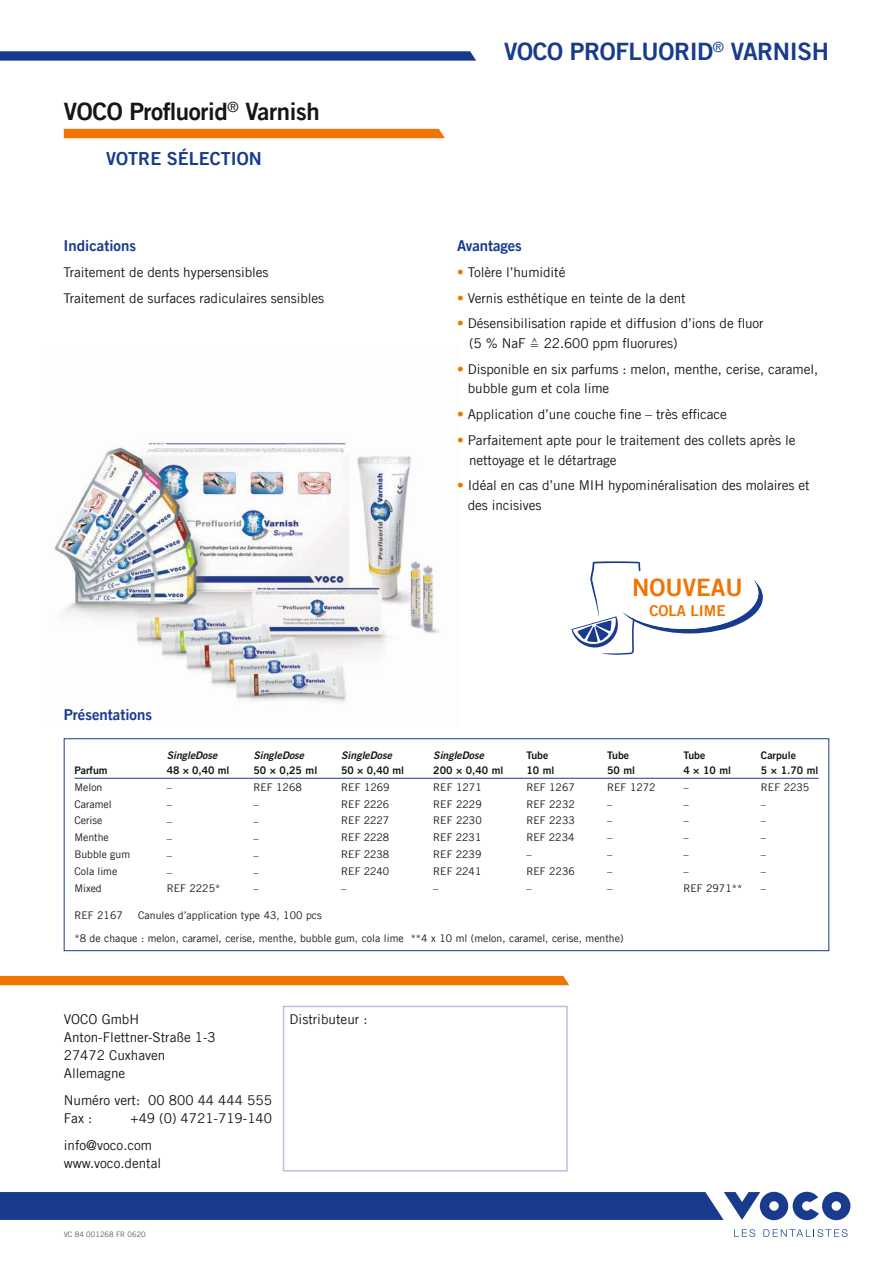
<style>
.page{position:relative;width:893px;height:1263px;background:#fff}
.page>*{position:absolute;margin:0;border:0;box-sizing:border-box;transform-origin:0 0}
.t1{font:24px "Trade Gothic LT Com Bd 2";letter-spacing:-.015em;color:#183b8d}
.t2{font:24px "Trade Gothic LT Com Bd 2";letter-spacing:-.015em;color:#151616}
.t3{font:24px "Trade Gothic LT Com Bd 2";color:#f07400}
.t4{font:18px "Trade Gothic LT Com Bd 2";color:#183b8d}
.t5{font:15px "Trade Gothic LT Com Bd 2";color:#183b8d}
.t6{font:15px "Trade Gothic LT Com Bd 2";color:#f07400}
.t7{font:13.5px/19.5px "Trade Gothic LT Com";letter-spacing:-.005em;color:#151616}
.t8{font:10.5px/16.8px "Trade Gothic LT Com";color:#151616}
.t9{font:10.5px/15px "Trade Gothic LT Com Bd 2";color:#151616}
.t10{font:10.5px "Trade Gothic LT Com Bd 2 Obl";color:#151616}
.t11{font:7.5px "Trade Gothic LT Com";color:#5b5b5b}
.s1{color:#f07400}
.s2{font-family:"Lucida Sans Unicode";font-size:12.75px}
</style>
<div class="page">
<svg style="left:0;top:1192px;width:850px;height:28px"></svg>
<svg style="left:734px;top:1229px;width:21px;height:8px"></svg>
<svg style="left:763px;top:1229px;width:85px;height:8px"></svg>
<img style="left:54px;top:437px;width:387px;height:266px">
<svg style="left:0;top:51px;width:476px;height:10px"></svg>
<div style="left:0;top:976px;width:569px;height:9px;background:#f07400"></div>
<div style="left:64px;top:129px;width:381px;height:9px;background:#f07400"></div>
<div style="left:283px;top:1006px;width:285px;height:165px;border:2px solid #bbbde1"></div>
<svg style="left:571px;top:561px;width:192px;height:94px"></svg>
<div style="left:64px;top:738px;width:765px;height:213px;border:1px solid #183b8d"></div>
<hr style="left:74px;top:778px;width:745px;height:1px;background:#183b8d">
<h1 class="t2" style="left:64px;top:97px;width:257px">VOCO Profluorid<sup>®</sup> Varnish</h1>
<h2 class="t4" style="left:106px;top:147px;width:157px">Votre sélection</h2>
<p class="t5" style="left:64px;top:236px;width:74px">I ndications</p>
<p class="t7" style="left:64px;top:259px;width:262px;line-height:26px">Traitement de dents hypersensibles<br>Traitement de surfaces radiculaires sensibles</p>
<p class="t5" style="left:64px;top:705px;width:90px">Présentations</p>
<h1 class="t1" style="left:504px;top:37px;width:326px">VOCO Profluorid<sup>®</sup> Varnish</h1>
<p class="t5" style="left:457px;top:236px;width:66px">Avantages</p>
<p class="t7" style="left:457px;top:262px;width:110px"><span class="s1">•</span> Tolère l’humidité</p>
<p class="t7" style="left:457px;top:288px;width:230px"><span class="s1">•</span> Vernis esthétique en teinte de la dent</p>
<p class="t7" style="left:469px;top:314px;width:296px;text-indent:-12px"><span class="s1">•</span> Désensibilisation rapide et diffusion d’ions de fluor (5 % NaF <span class="s2">≙</span> 22.600 ppm fluorures)</p>
<p class="t7" style="left:468px;top:359px;width:352px;text-indent:-11px"><span class="s1">•</span> Disponible en six parfums : melon, menthe, cerise, caramel, bubble gum et cola lime</p>
<p class="t7" style="left:457px;top:404px;width:271px"><span class="s1">•</span> Application d’une couche fine – très efficace</p>
<p class="t7" style="left:469px;top:430px;width:328px;text-indent:-12px"><span class="s1">•</span> Parfaitement apte pour le traitement des collets après le nettoyage et le détartrage</p>
<p class="t7" style="left:468px;top:476px;width:343px;text-indent:-11px"><span class="s1">•</span> Idéal en cas d’une MIH hypominéralisation des molaires et des incisives</p>
<h1 class="t3" style="left:632px;top:573px;width:112px">Nouveau</h1>
<p class="t6" style="left:649px;top:601px;width:78px">cola lime</p>
<p class="t10" style="left:341px;top:748px;width:52px">SingleDose</p>
<p class="t9" style="left:341px;top:762px;width:64px">50 × 0,40 ml</p>
<p class="t8" style="left:341px;top:778px;width:50px;text-align:justify">REF 1269<br>REF 2226<br>REF 2227<br>REF 2228<br>REF 2238<br>REF 2240 –</p>
<p class="t9" style="left:526px;top:747px;width:30px">Tube<br>10 ml</p>
<p class="t8" style="left:526px;top:778px;width:50px">REF 1267<br>REF 2232<br>REF 2233<br>REF 2234 –<br>REF 2236 –</p>
<p class="t10" style="left:433px;top:749px;width:52px">SingleDose</p>
<p class="t9" style="left:433px;top:762px;width:72px">200 × 0,40 ml</p>
<p class="t8" style="left:433px;top:778px;width:50px;text-align:justify">REF 1271<br>REF 2229<br>REF 2230<br>REF 2231<br>REF 2239<br>REF 2241 –</p>
<p class="t9" style="left:607px;top:747px;width:30px">Tube<br>50 ml</p>
<p class="t8" style="left:607px;top:778px;width:50px">REF 1272 –<br>–<br>–<br>–<br>–<br>–</p>
<p class="t10" style="left:167px;top:749px;width:52px">SingleDose</p>
<p class="t9" style="left:167px;top:763px;width:64px">48 × 0,40 ml</p>
<p class="t8" style="left:167px;top:779px;width:7px;text-align:justify">– – – – –</p>
<p class="t8" style="left:167px;top:880px;width:55px">REF 2225*</p>
<p class="t10" style="left:253px;top:749px;width:52px">SingleDose</p>
<p class="t9" style="left:253px;top:763px;width:65px">50 × 0,25 ml</p>
<p class="t8" style="left:253px;top:779px;width:50px">REF 1268 –<br>–<br>–<br>–</p>
<p class="t8" style="left:253px;top:880px;width:7px">–</p>
<p class="t9" style="left:74px;top:762px;width:35px">Parfum</p>
<p class="t8" style="left:74px;top:778px;width:57px">Melon<br>Caramel<br>Cerise<br>Menthe<br>Bubble gum<br>Cola lime<br>Mixed</p>
<p class="t8" style="left:74px;top:907px;width:50px">REF 2167</p>
<p class="t8" style="left:74px;top:904px;width:551px;line-height:22.5px;text-indent:64px">Canules d’application type 43, 100 pcs<br>*8 de chaque : melon, caramel, cerise, menthe, bubble gum, cola lime **4 x 10 ml (melon, caramel, cerise, menthe)</p>
<p class="t7" style="left:64px;top:1009px;width:154px;line-height:18px">VOCO GmbH<br>Anton-Flettner-Straße 1-3<br>27472 Cuxhaven<br>Allemagne</p>
<p class="t7" style="left:64px;top:1090px;width:210px;line-height:18px">Numéro vert: 00 800 44 444 555<br>Fax :</p>
<p class="t7" style="left:64px;top:1104px;width:210px;line-height:27px;text-indent:67px">+49 (0) 4721-719-140 info@voco.com</p>
<p class="t7" style="left:64px;top:1153px;width:99px">www.voco.dental</p>
<p class="t7" style="left:290px;top:1009px;width:79px">Distributeur :</p>
<p class="t11" style="left:64px;top:1229px;width:84px">VC 84 001268 FR 0620</p>
<p class="t9" style="left:683px;top:747px;width:49px">Tube<br>4 × 10 ml</p>
<p class="t8" style="left:683px;top:778px;width:7px">–</p>
<p class="t8" style="left:683px;top:812px;width:60px">–<br>–<br>–<br>–<br>REF 2971**</p>
<p class="t9" style="left:761px;top:747px;width:59px">Carpule<br>5 × 1.70 ml</p>
<p class="t8" style="left:761px;top:778px;width:50px">REF 2235</p>
<p class="t8" style="left:761px;top:812px;width:7px;text-align:justify">– – – – –</p>
</div>
